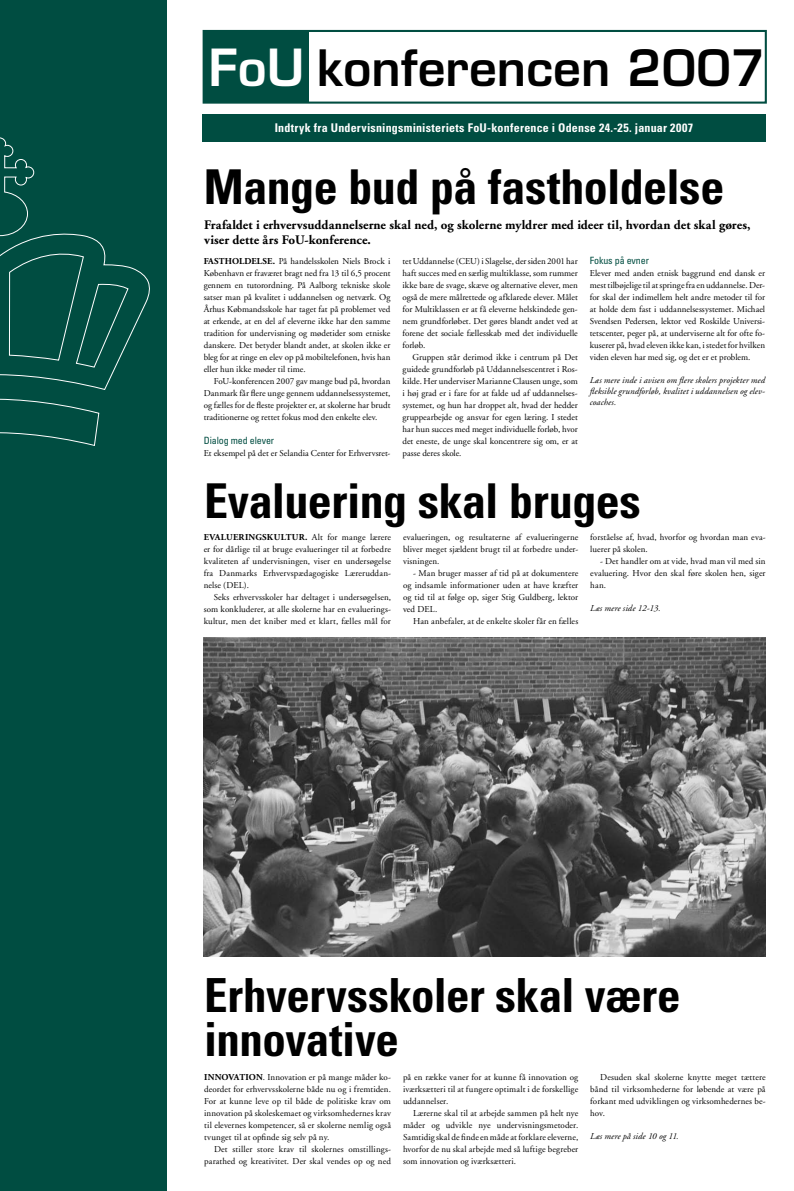
<style>
.page{position:relative;width:794px;height:1191px;background:#fff}
.page>*{position:absolute;margin:0;border:0;box-sizing:border-box;transform-origin:0 0}
.t1{font:600 48.9px "Eurostile";color:#000}
.t2{font:700 condensed 48px "Univers";letter-spacing:-.01em;color:#000}
.t3{font:700 condensed 47px/44px "Univers";letter-spacing:-.01em;color:#000}
.t4{font:700 13px/15px "Adobe Garamond";color:#000}
.t5{font:700 condensed 12px "Univers";letter-spacing:.02em;color:#fff}
.t6{font:condensed 10px "Univers";letter-spacing:-.01em;color:#004d41}
.t7{font:9px/12px "Adobe Garamond";letter-spacing:.005em;color:#000;text-align:justify}
.t8{font:italic 9px/11px "Adobe Garamond";letter-spacing:.01em;color:#000;text-align:justify}
.s1{font-size:49.9px;color:#fff}
.s2{font-weight:700}
</style>
<div class="page">
<div style="left:0;top:0;width:167px;height:1191px;background:#004d41"></div>
<svg style="left:0;top:137px;width:150px;height:309px"></svg>
<div style="left:203px;top:30px;width:564px;height:74px;border:2px solid #004d41"></div>
<div style="left:203px;top:31px;width:105px;height:72px;background:#004d41"></div>
<div style="left:202px;top:114px;width:563px;height:27px;background:#004d41"></div>
<img style="left:204px;top:637px;width:561px;height:319px">
<h1 class="t1" style="left:209px;top:37px;width:558px"><span class="s1">FoU</span> konferencen 2007</h1>
<h3 class="t5" style="left:275px;top:121px;width:420px">Indtryk fra Undervisningsministeriets FoU-konference i Odense 24.-25. januar 2007</h3>
<h2 class="t2" style="left:204px;top:157px;width:522px">Mange bud på fastholdelse</h2>
<h3 class="t4" style="left:204px;top:218px;width:548px">Frafaldet i erhvervsuddannelserne skal ned, og skolerne myldrer med ideer til, hvordan det skal gøres, viser dette års FoU-konference.</h3>
<p class="t7" style="left:204px;top:255px;width:188px"><span class="s2">FASTHOLDELSE.</span> På handelsskolen Niels Brock i København er fraværet bragt ned fra 13 til 6,5 procent gennem en tutorordning. På Aalborg tekniske skole satser man på kvalitet i uddannelsen og netværk. Og Århus Købmandsskole har taget fat på problemet ved at erkende, at en del af eleverne ikke har den samme tradition for undervisning og mødetider som etniske danskere. Det betyder blandt andet, at skolen ikke er bleg for at ringe en elev op på mobiltelefonen, hvis han eller hun ikke møder til time.</p>
<p class="t7" style="left:204px;top:375px;width:188px;text-indent:10px">FoU-konferencen 2007 gav mange bud på, hvordan Danmark får flere unge gennem uddannelsessystemet, og fælles for de fleste projekter er, at skolerne har brudt traditionerne og rettet fokus mod den enkelte elev.</p>
<p class="t6" style="left:204px;top:434px;width:72px">Dialog med elever</p>
<p class="t7" style="left:204px;top:447px;width:188px">Et eksempel på det er Selandia Center for Erhvervsret-</p>
<p class="t7" style="left:402px;top:255px;width:177px">tet Uddannelse (CEU) i Slagelse, der siden 2001 har haft succes med en særlig multiklasse, som rummer ikke bare de svage, skæve og alternative elever, men også de mere målrettede og afklarede elever. Målet for Multiklassen er at få eleverne helskindede gen&shy;nem grundforløbet. Det gøres blandt andet ved at forene det sociale fællesskab med det individuelle forløb.</p>
<p class="t7" style="left:402px;top:351px;width:177px;text-indent:10px">Gruppen står derimod ikke i centrum på Det guidede grundforløb på Uddannelsescentret i Ros&shy;kilde. Her underviser Marianne Clausen unge, som i høj grad er i fare for at falde ud af uddannelses&shy;systemet, og hun har droppet alt, hvad der hedder gruppearbejde og ansvar for egen læring. I stedet har hun succes med meget individuelle forløb, hvor det eneste, de unge skal koncentrere sig om, er at passe deres skole.</p>
<p class="t6" style="left:590px;top:254px;width:61px">Fokus på evner</p>
<p class="t7" style="left:590px;top:267px;width:177px">Elever med anden etnisk baggrund end dansk er mest tilbøjelige til at springe fra en uddannelse. Der&shy;for skal der indimellem helt andre metoder til for at holde dem fast i uddannelsessystemet. Michael Svendsen Pedersen, lektor ved Roskilde Universi&shy;tetscenter, peger på, at underviserne alt for ofte fo&shy;kuserer på, hvad eleven ikke kan, i stedet for hvilken viden eleven har med sig, og det er et problem.</p>
<p class="t8" style="left:590px;top:375px;width:177px">Læs mere inde i avisen om flere skolers projekter med fleksible grundforløb, kvalitet i uddannelsen og elev&shy;coaches.</p>
<h2 class="t2" style="left:204px;top:471px;width:438px">Evaluering skal bruges</h2>
<p class="t7" style="left:204px;top:531px;width:189px"><span class="s2">EVALUERINGSKULTUR.</span> Alt for mange lærere er for dårlige til at bruge evalueringer til at forbedre kvaliteten af undervisningen, viser en undersøgelse fra Danmarks Erhvervspædagogiske Læreruddan&shy;nelse (DEL).</p>
<p class="t7" style="left:204px;top:591px;width:189px;text-indent:10px">Seks erhvervsskoler har deltaget i undersøgelsen, som konkluderer, at alle skolerne har en evaluerings&shy;kultur, men det kniber med et klart, fælles mål for</p>
<p class="t7" style="left:403px;top:531px;width:177px">evalueringen, og resultaterne af evalueringerne bliver meget sjældent brugt til at forbedre under&shy;visningen.</p>
<p class="t7" style="left:403px;top:567px;width:177px;text-indent:10px">- Man bruger masser af tid på at dokumentere og indsamle informationer uden at have kræfter og tid til at følge op, siger Stig Guldberg, lektor ved DEL.</p>
<p class="t7" style="left:413px;top:615px;width:167px">Han anbefaler, at de enkelte skoler får en fælles</p>
<p class="t7" style="left:590px;top:531px;width:177px">forståelse af, hvad, hvorfor og hvordan man eva&shy;luerer på skolen.</p>
<p class="t7" style="left:590px;top:555px;width:177px;text-indent:10px">- Det handler om at vide, hvad man vil med sin evaluering. Hvor den skal føre skolen hen, siger han.</p>
<p class="t8" style="left:590px;top:603px;width:72px">Læs mere side 12-13.</p>
<h3 class="t3" style="left:204px;top:973px;width:478px">Erhvervsskoler skal være innovative</h3>
<p class="t7" style="left:204px;top:1071px;width:188px"><span class="s2">INNOVATION</span>. Innovation er på mange måder ko&shy;deordet for erhvervsskolerne både nu og i fremtiden.<br>For at kunne leve op til både de politiske krav om innovation på skoleskemaet og virksomhedernes krav til elevernes kompetencer, så er skolerne nemlig også tvunget til at opfinde sig selv på ny.</p>
<p class="t7" style="left:204px;top:1143px;width:188px;text-align:right">Det stiller store krav til skolernes omstillings&shy;parathed og kreativitet. Der skal vendes op og ned</p>
<p class="t7" style="left:403px;top:1071px;width:177px">på en række vaner for at kunne få innovation og iværksætteri til at fungere optimalt i de forskellige uddannelser.</p>
<p class="t7" style="left:403px;top:1107px;width:177px;text-indent:10px">Lærerne skal til at arbejde sammen på helt nye måder og udvikle nye undervisningsmetoder.<br>Samtidig skal de finde en måde at forklare eleverne, hvorfor de nu skal arbejde med så luftige begreber som innovation og iværksætteri.</p>
<p class="t7" style="left:590px;top:1071px;width:177px;text-indent:10px">Desuden skal skolerne knytte meget tættere bånd til virksomhederne for løbende at være på forkant med udviklingen og virksomhedernes be&shy;hov.</p>
<p class="t8" style="left:590px;top:1131px;width:90px">Læs mere på side 10 og 11.</p>
</div>
